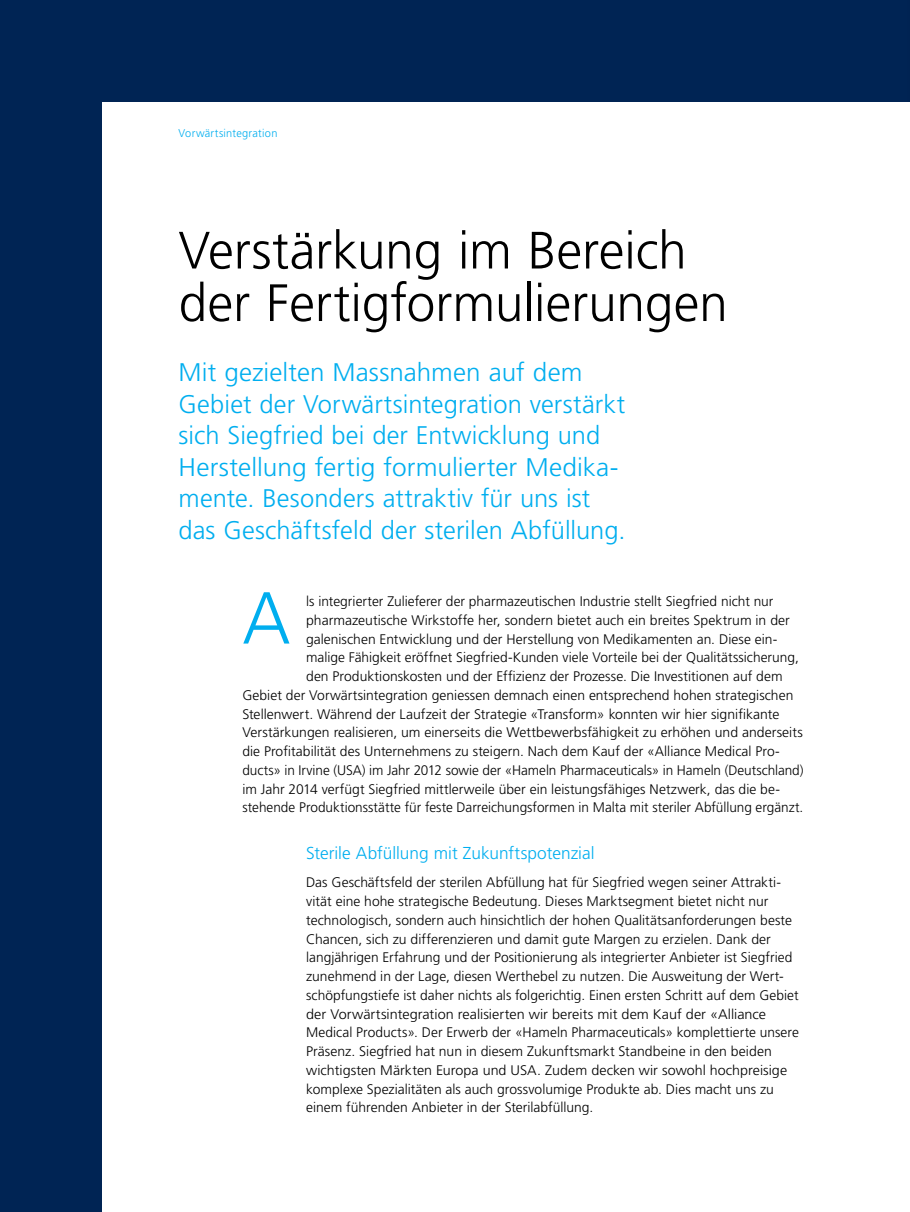
<style>
.page{position:relative;width:910px;height:1212px;background:#002454}
.page>*{position:absolute;margin:0;border:0;box-sizing:border-box;transform-origin:0 0}
.t1{font:300 73.5px "Frutiger LT Std";color:#00aeef}
.t2{font:300 52.5px/52.5px "Frutiger LT Std";color:#000}
.t3{font:300 25.5px/31.5px "Frutiger LT Std";letter-spacing:.005em;color:#00aeef}
.t4{font:300 17.25px "Frutiger LT Std";color:#00aeef}
.t5{font:300 13.8px/18.8px "Frutiger LT Std";color:#000}
.t6{font:300 11.25px "Frutiger LT Std";letter-spacing:.025em;color:#00aeef}
</style>
<div class="page">
<div style="left:102px;top:102px;width:808px;height:1110px;background:#fff"></div>
<p class="t6" style="left:179px;top:127px;width:100px">Vorwärtsintegration</p>
<h2 class="t2" style="left:179px;top:225px;width:551px">Verstärkung im Bereich der Fertigformulierungen</h2>
<p class="t3" style="left:179px;top:357px;width:449px">Mit gezielten Massnahmen auf dem Gebiet der Vorwärtsintegration verstärkt sich Siegfried bei der Entwicklung und Herstellung fertig formulierter Medika&shy;mente. Besonders attraktiv für uns ist das Geschäftsfeld der sterilen Abfüllung.</p>
<h1 class="t1" style="left:242px;top:577px;width:50px">A</h1>
<p class="t5" style="left:306px;top:592px;width:469px">ls integrierter Zulieferer der pharmazeutischen Industrie stellt Siegfried nicht nur</p>
<p class="t5" style="left:306px;top:611px;width:485px">pharmazeutische Wirkstoffe her, sondern bietet auch ein breites Spektrum in der</p>
<p class="t5" style="left:306px;top:630px;width:473px">galenischen Entwicklung und der Herstellung von Medikamenten an. Diese ein-</p>
<p class="t5" style="left:306px;top:648px;width:494px">malige Fähigkeit eröffnet Siegfried-Kunden viele Vorteile bei der Qualitätssicherung,</p>
<p class="t5" style="left:306px;top:667px;width:478px">den Produktionskosten und der Effizienz der Prozesse. Die Investitionen auf dem</p>
<p class="t5" style="left:242px;top:686px;width:553px">Gebiet der Vorwärtsintegration geniessen demnach einen entsprechend hohen strategischen</p>
<p class="t5" style="left:242px;top:705px;width:538px">Stellenwert. Während der Laufzeit der Strategie «Transform» konnten wir hier signifikante</p>
<p class="t5" style="left:242px;top:723px;width:562px">Verstärkungen realisieren, um einerseits die Wettbewerbsfähigkeit zu erhöhen und anderseits</p>
<p class="t5" style="left:242px;top:742px;width:539px">die Profitabilität des Unternehmens zu steigern. Nach dem Kauf der «Alliance Medical Pro-</p>
<p class="t5" style="left:242px;top:761px;width:563px">ducts» in Irvine (USA) im Jahr 2012 sowie der «Hameln Pharmaceuticals» in Hameln (Deutschland)</p>
<p class="t5" style="left:242px;top:780px;width:539px">im Jahr 2014 verfügt Siegfried mittlerweile über ein leistungsfähiges Netzwerk, das die be-</p>
<p class="t5" style="left:242px;top:798px;width:562px">stehende Produktionsstätte für feste Darreichungsformen in Malta mit steriler Abfüllung ergänzt.</p>
<p class="t4" style="left:306px;top:844px;width:290px">Sterile Abfüllung mit Zukunftspotenzial</p>
<p class="t5" style="left:306px;top:873px;width:494px">Das Geschäftsfeld der sterilen Abfüllung hat für Siegfried wegen seiner Attrakti&shy;vität eine hohe strategische Bedeutung. Dieses Marktsegment bietet nicht nur technologisch, sondern auch hinsichtlich der hohen Qualitätsanforderungen beste Chancen, sich zu differenzieren und damit gute Margen zu erzielen. Dank der langjährigen Erfahrung und der Positionierung als integrierter Anbieter ist Siegfried zunehmend in der Lage, diesen Werthebel zu nutzen. Die Ausweitung der Wert&shy;schöpfungstiefe ist daher nichts als folgerichtig. Einen ersten Schritt auf dem Gebiet der Vorwärtsintegration realisierten wir bereits mit dem Kauf der «Alliance Medical Products». Der Erwerb der «Hameln Pharmaceuticals» komplettierte unsere Präsenz. Siegfried hat nun in diesem Zukunftsmarkt Standbeine in den beiden wichtigsten Märkten Europa und USA. Zudem decken wir sowohl hochpreisige komplexe Spezialitäten als auch grossvolumige Produkte ab. Dies macht uns zu einem führenden Anbieter in der Sterilabfüllung.</p>
</div>
